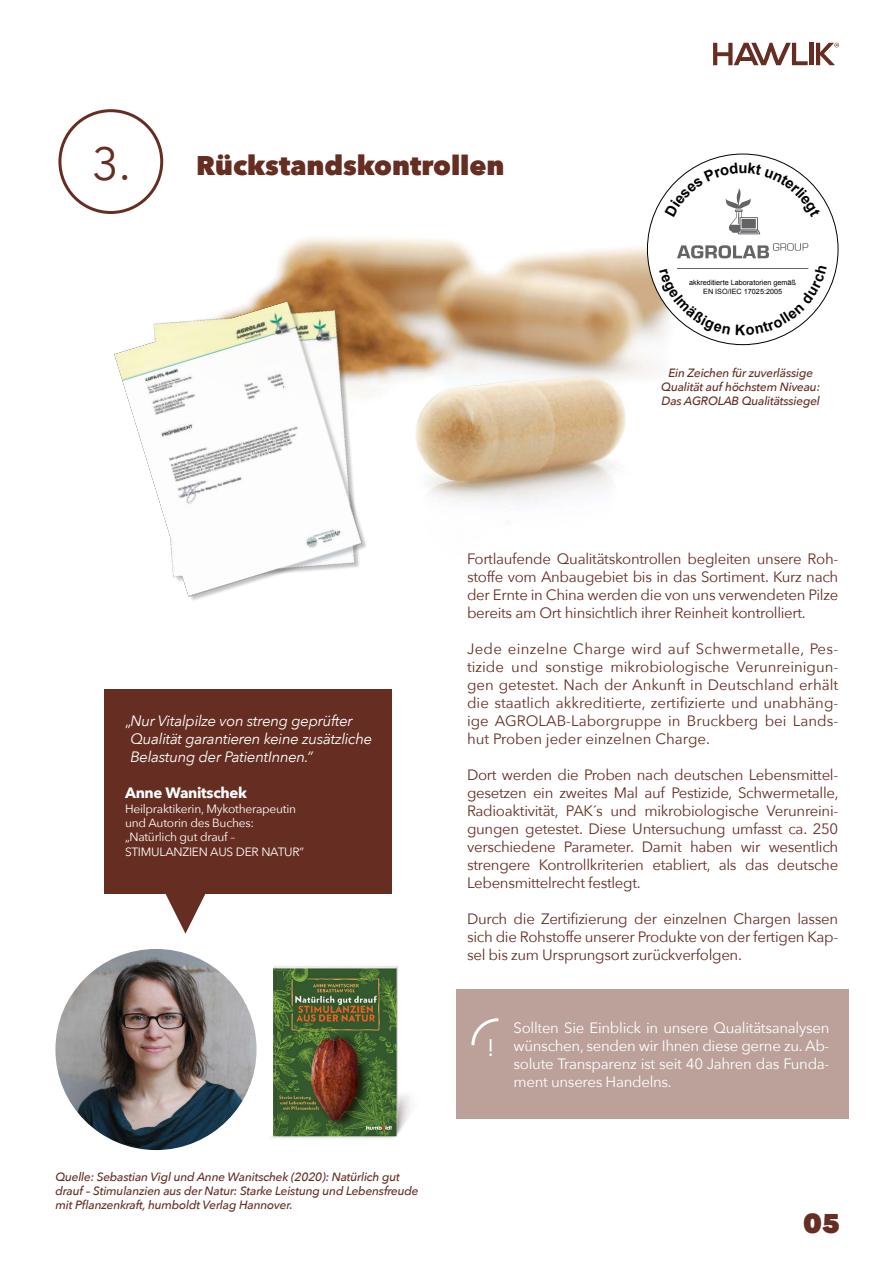
<style>
.page{position:relative;width:893px;height:1263px;background:#fff}
.page>*{position:absolute;margin:0;border:0;box-sizing:border-box;transform-origin:0 0}
.t1{font:46.5px "Avenir Next";color:#662e23}
.t2{font:800 27px "Avenir Next";color:#662e23}
.t3{font:24px "Avenir Next";color:#fff}
.t4{font:15px/18px "Avenir Next";letter-spacing:-.02em;color:#662e23;text-align:justify}
.t5{font:15px/18px "Avenir Next";letter-spacing:-.02em;color:#fff;text-align:justify}
.t6{font:italic 15px/18px "Avenir Next";letter-spacing:-.02em;color:#fff}
.t7{font:700 15px "Avenir Next";letter-spacing:-.02em;color:#fff}
.t8{font:italic 500 12px/14.4px "Avenir Next";letter-spacing:-.02em;color:#662e23}
.t9{font:12px/14.4px "Avenir Next";letter-spacing:-.02em;color:#fff}
.t10{font:7.2px/8.7px "Arial";color:#000;text-align:center}
.s1{font-style:normal}
</style>
<div class="page">
<img style="left:150px;top:127px;width:578px;height:396px">
<div style="left:456px;top:989px;width:393px;height:130px;background:#bba19a"></div>
<img style="left:55px;top:949px;width:202px;height:201px;border-radius:101px">
<div style="left:104px;top:689px;width:287px;height:204px;background:#662e23"></div>
<svg style="left:150px;top:893px;width:71px;height:41px"></svg>
<div style="left:647px;top:154px;width:191px;height:191px;background:#fff;border-radius:50%"></div>
<svg style="left:677px;top:243px;width:131px;height:15px"></svg>
<hr style="left:677px;top:268px;width:131px;height:1px;background:#636466">
<img style="left:114px;top:229px;width:342px;height:371px">
<img style="left:271px;top:966px;width:139px;height:172px">
<div style="left:58px;top:109px;width:105px;height:105px;border:3px solid #662e23;border-radius:50%"></div>
<svg style="left:471px;top:1018px;width:28px;height:28px"></svg>
<hr style="left:810px;top:43px;width:4px;height:22px;background:#662e23">
<svg style="left:713px;top:43px;width:95px;height:22px"></svg>
<svg style="left:816px;top:43px;width:23px;height:22px"></svg>
<svg style="left:665px;top:163px;width:156px;height:71px"></svg>
<svg style="left:659px;top:293px;width:41px;height:41px"></svg>
<svg style="left:783px;top:268px;width:44px;height:67px"></svg>
<h1 class="t1" style="left:92px;top:125px;width:41px">3.</h1>
<h2 class="t2" style="left:196px;top:149px;width:310px">Rückstandskontrollen</h2>
<p class="t10" style="left:689px;top:279px;width:108px">akkreditierte Laboratorien gemäß<br>EN ISO/IEC 17025:2005</p>
<p class="t8" style="left:661px;top:365px;width:160px;text-align:center">Ein Zeichen für zuverlässige<br>Qualität auf höchstem Niveau:<br>Das AGROLAB Qualitätssiegel</p>
<p class="t6" style="left:131px;top:711px;width:243px;text-indent:-6px"><span class="s1">„</span>Nur Vitalpilze von streng geprüfter<br>Qualität garantieren keine zusätzliche<br>Belastung der PatientInnen.”</p>
<p class="t7" style="left:125px;top:780px;width:124px">Anne Wanitschek</p>
<p class="t9" style="left:125px;top:801px;width:181px">Heilpraktikerin, Mykotherapeutin und Autorin des Buches: „Natürlich gut drauf –<br>STIMULANZIEN AUS DER NATUR”</p>
<p class="t8" style="left:55px;top:1169px;width:365px">Quelle: Sebastian Vigl und Anne Wanitschek (2020): Natürlich gut drauf – Stimulanzien aus der Natur: Starke Leistung und Lebensfreude mit Pflanzenkraft, humboldt Verlag Hannover.</p>
<p class="t4" style="left:467px;top:549px;width:373px">Fortlaufende Qualitätskontrollen begleiten unsere Roh&shy;stoffe vom Anbaugebiet bis in das Sortiment. Kurz nach der Ernte in China werden die von uns verwendeten Pilze bereits am Ort hinsichtlich ihrer Reinheit kontrolliert.</p>
<p class="t4" style="left:467px;top:639px;width:373px">Jede einzelne Charge wird auf Schwermetalle, Pes&shy;tizide und sonstige mikrobiologische Verunreinigun&shy;gen getestet. Nach der Ankunft in Deutschland erhält die staatlich akkreditierte, zertifizierte und unabhäng&shy;ige AGROLAB-Laborgruppe in Bruckberg bei Lands&shy;hut Proben jeder einzelnen Charge.</p>
<p class="t4" style="left:467px;top:765px;width:373px">Dort werden die Proben nach deutschen Lebensmittel&shy;gesetzen ein zweites Mal auf Pestizide, Schwermetalle, Radioaktivität, PAK´s und mikrobiologische Verunreini&shy;gungen getestet. Diese Untersuchung umfasst ca. 250 verschiedene Parameter. Damit haben wir wesentlich strengere Kontrollkriterien etabliert, als das deutsche Lebensmittelrecht festlegt.</p>
<p class="t4" style="left:467px;top:909px;width:373px">Durch die Zertifizierung der einzelnen Chargen lassen sich die Rohstoffe unserer Produkte von der fertigen Kap&shy;sel bis zum Ursprungsort zurückverfolgen.</p>
<h3 class="t3" style="left:487px;top:1027px;width:9px">!</h3>
<p class="t5" style="left:514px;top:1018px;width:317px">Sollten Sie Einblick in unsere Qualitätsanalysen wünschen, senden wir Ihnen diese gerne zu. Ab&shy;solute Transparenz ist seit 40 Jahren das Funda&shy;ment unseres Handelns.</p>
<h2 class="t2" style="left:803px;top:1207px;width:39px">05</h2>
</div>
